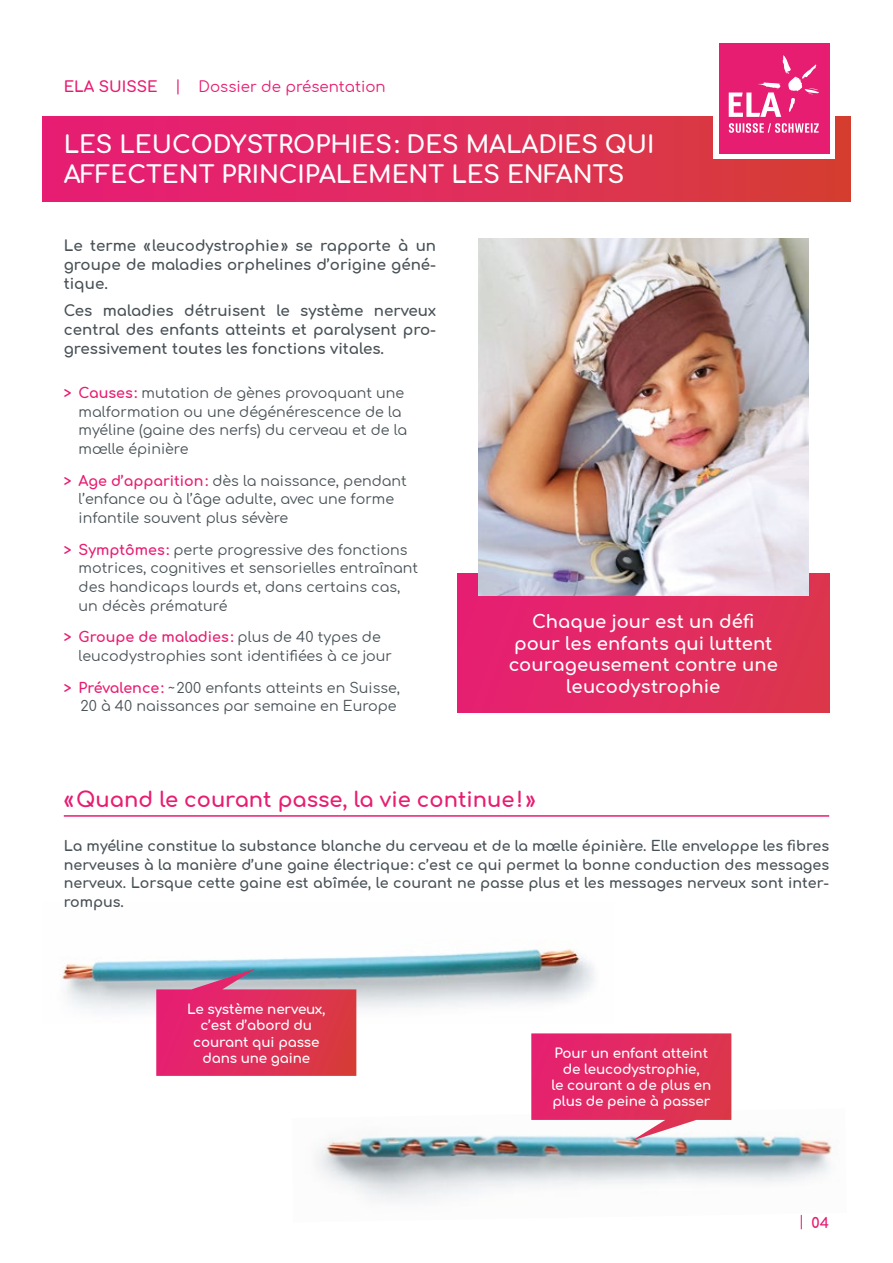
<style>
.page{position:relative;width:893px;height:1263px;background:#fff}
.page>*{position:absolute;margin:0;border:0;box-sizing:border-box;transform-origin:0 0}
.t1{font:700 24px/30px "Comfortaa";color:#fff}
.t2{font:700 21px "Comfortaa";color:#e71d72}
.t3{font:700 18px/21.6px "Comfortaa";color:#fff;text-align:center}
.t4{font:700 15px/18.8px "Comfortaa";color:#485156;text-align:justify}
.t5{font:15px "Comfortaa";color:#e71d72}
.t6{font:14.25px/18.8px "Comfortaa";color:#485156}
.t7{font:700 14.25px/18.8px "Comfortaa";color:#485156;text-align:justify}
.t8{font:700 14.25px "Comfortaa";color:#e71d72}
.t9{font:700 13.5px/16.2px "Comfortaa";letter-spacing:-.01em;color:#fff;text-align:center}
.s1{font-weight:700}
.s2{font-weight:700;color:#e71d72}
.s3{font-weight:400}
</style>
<div class="page">
<div style="left:43px;top:117px;width:807px;height:85px;background:linear-gradient(to right,#e91c7b,#d63e37)"></div>
<img style="left:317px;top:1108px;width:515px;height:93px">
<svg style="left:531px;top:1033px;width:200px;height:108px;background:#e3527c"></svg>
<img style="left:62px;top:949px;width:532px;height:75px">
<svg style="left:156px;top:968px;width:200px;height:108px;background:#cc446c"></svg>
<hr style="left:64px;top:815px;width:765px;height:2px;background:#e71d72">
<div style="left:713px;top:38px;width:121px;height:121px;background:#fff"></div>
<div style="left:719px;top:43px;width:110px;height:111px;background:#e71d72"></div>
<svg style="left:729px;top:55px;width:90px;height:62px"></svg>
<svg style="left:729px;top:123px;width:90px;height:10px"></svg>
<div style="left:457px;top:574px;width:372px;height:138px;background:linear-gradient(to right,#e71e75,#dc364e)"></div>
<img style="left:478px;top:238px;width:330px;height:357px">
<p class="t5" style="left:64px;top:73px;width:323px"><span class="s1">ELA SUISSE</span> | Dossier de présentation</p>
<h1 class="t1" style="left:64px;top:126px;width:592px">LES LEUCODYSTROPHIES: DES MALADIES QUI<br>AFFECTENT PRINCIPALEMENT LES ENFANTS</h1>
<p class="t4" style="left:64px;top:234px;width:374px">Le terme « leucodystrophie» se rapporte à un groupe de maladies orphelines d’origine géné&shy;tique.</p>
<p class="t4" style="left:64px;top:299px;width:374px">Ces maladies détruisent le système nerveux central des enfants atteints et paralysent pro&shy;gressivement toutes les fonctions vitales.</p>
<p class="t6" style="left:79px;top:381px;width:330px;text-indent:-15px"><span class="s2">&gt; Causes:</span> mutation de gènes provoquant une malformation ou une dégénérescence de la myéline (gaine des nerfs) du cerveau et de la mœlle épinière</p>
<p class="t6" style="left:79px;top:469px;width:330px;text-indent:-15px"><span class="s2">&gt; Age d’apparition:</span> dès la naissance, pendant l’enfance ou à l’âge adulte, avec une forme infantile souvent plus sévère</p>
<p class="t6" style="left:79px;top:538px;width:341px;text-indent:-15px"><span class="s2">&gt; Symptômes:</span> perte progressive des fonctions motrices, cognitives et sensorielles entraînant des handicaps lourds et, dans certains cas, un décès prématuré</p>
<p class="t6" style="left:79px;top:626px;width:315px;text-indent:-15px"><span class="s2">&gt; Groupe de maladies:</span> plus de 40 types de leucodystrophies sont identifiées à ce jour</p>
<p class="t6" style="left:64px;top:676px;width:338px;text-align:right"><span class="s2">&gt; Prévalence:</span> ~200 enfants atteints en Suisse,<br>20 à 40 naissances par semaine en Europe</p>
<p class="t3" style="left:509px;top:608px;width:271px">Chaque jour est un défi pour les enfants qui luttent courageusement contre une leucodystrophie</p>
<h2 class="t2" style="left:64px;top:780px;width:473px">«Quand le courant passe, la vie continue! »</h2>
<p class="t7" style="left:64px;top:834px;width:767px">La myéline constitue la substance blanche du cerveau et de la mœlle épinière. Elle enveloppe les fibres nerveuses à la manière d’une gaine électrique: c’est ce qui permet la bonne conduction des messages nerveux. Lorsque cette gaine est abîmée, le courant ne passe plus et les messages nerveux sont inter&shy;rompus.</p>
<p class="t9" style="left:187px;top:999px;width:140px">Le système nerveux, c’est d’abord du courant qui passe dans une gaine</p>
<p class="t9" style="left:551px;top:1043px;width:161px">Pour un enfant atteint de leucodystrophie,<br>le courant a de plus en plus de peine à passer</p>
<p class="t8" style="left:799px;top:1209px;width:32px"><span class="s3">|</span> 04</p>
</div>
